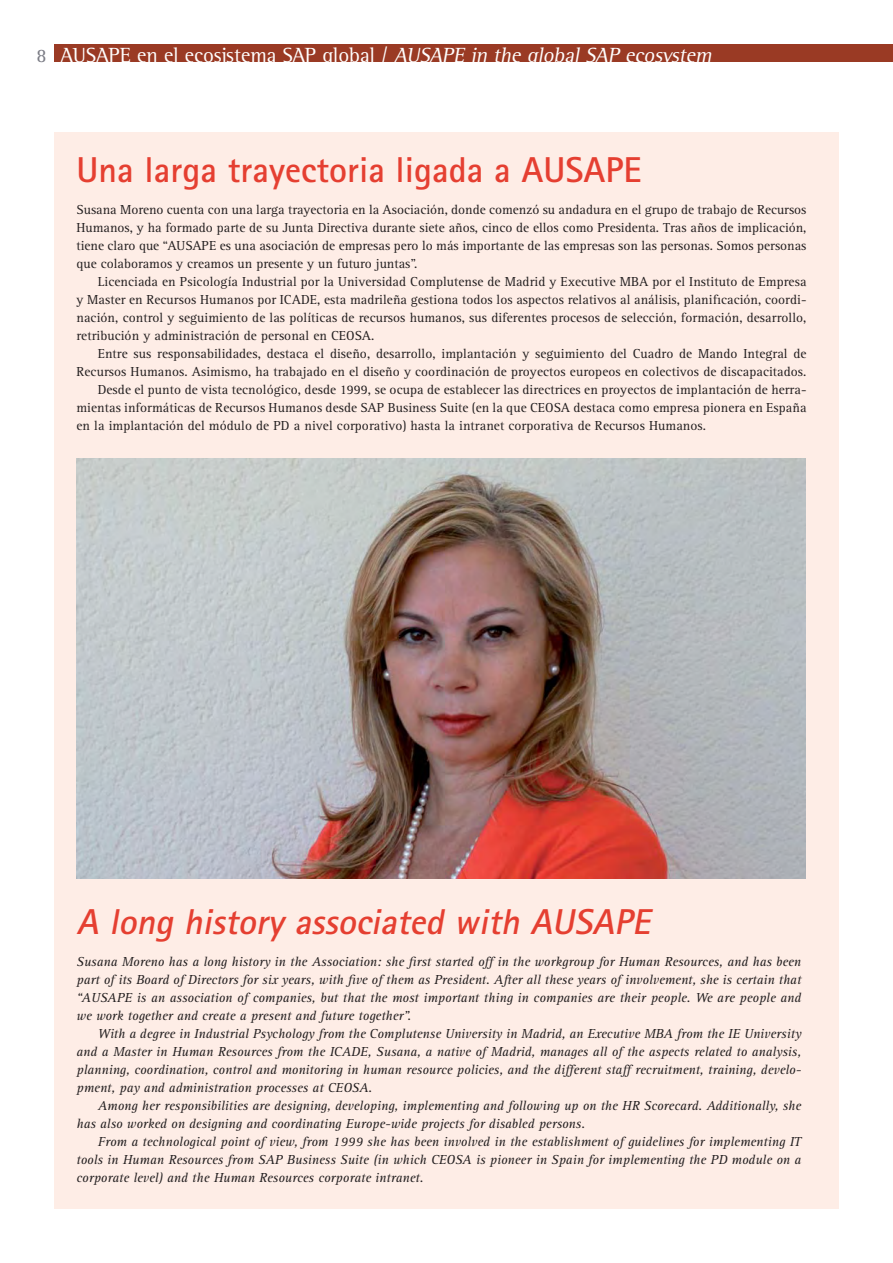
<style>
.page{position:relative;width:893px;height:1263px;background:#fff}
.page>*{position:absolute;margin:0;border:0;box-sizing:border-box;transform-origin:0 0}
.t1{font:700 36px "Rotis Sans Serif";color:#e53f31}
.t2{font:italic 700 36px "Rotis Sans Serif";color:#e53f31}
.t3{font:21px "Rotis Semi Serif";color:#fff}
.t4{font:13.5px/18px "Rotis Serif";letter-spacing:.005em;color:#231f20;text-align:justify}
.t5{font:italic 13.5px/18px "Rotis Serif";color:#231f20;text-align:justify}
.s1{font-size:19.5px;color:#7b7c85}
.s2{font-style:italic}
</style>
<div class="page">
<div style="left:54px;top:45px;width:838px;height:17px;background:#9a3a24"></div>
<div style="left:54px;top:132px;width:784px;height:1077px;background:#feede6"></div>
<img style="left:76px;top:458px;width:729px;height:421px">
<h2 class="t3" style="left:37px;top:47px;width:680px"><span class="s1">8</span> AUSAPE en el ecosistema SAP global / <span class="s2">AUSAPE in the global SAP ecosystem</span></h2>
<h1 class="t1" style="left:76px;top:157px;width:566px">Una larga trayectoria ligada a AUSAPE</h1>
<p class="t4" style="left:76px;top:202px;width:731px">Susana Moreno cuenta con una larga trayectoria en la Asociación, donde comenzó su andadura en el grupo de trabajo de Recursos Humanos, y ha formado parte de su Junta Directiva durante siete años, cinco de ellos como Presidenta. Tras años de implicación, tiene claro que “AUSAPE es una asociación de empresas pero lo más importante de las empresas son las personas. Somos personas que colaboramos y creamos un presente y un futuro juntas”.</p>
<p class="t4" style="left:76px;top:274px;width:731px;text-indent:21px">Licenciada en Psicología Industrial por la Universidad Complutense de Madrid y Executive MBA por el Instituto de Empresa y Master en Recursos Humanos por ICADE, esta madrileña gestiona todos los aspectos relativos al análisis, planificación, coordi&shy;nación, control y seguimiento de las políticas de recursos humanos, sus diferentes procesos de selección, formación, desarrollo, retribución y administración de personal en CEOSA.</p>
<p class="t4" style="left:98px;top:345px;width:710px">Entre sus responsabilidades, destaca el diseño, desarrollo, implantación y seguimiento del Cuadro de Mando Integral de</p>
<p class="t4" style="left:76px;top:363px;width:731px">Recursos Humanos. Asimismo, ha trabajado en el diseño y coordinación de proyectos europeos en colectivos de discapacitados.</p>
<p class="t4" style="left:98px;top:381px;width:710px">Desde el punto de vista tecnológico, desde 1999, se ocupa de establecer las directrices en proyectos de implantación de herra-</p>
<p class="t4" style="left:76px;top:399px;width:731px">mientas informáticas de Recursos Humanos desde SAP Business Suite (en la que CEOSA destaca como empresa pionera en España</p>
<p class="t4" style="left:76px;top:417px;width:631px">en la implantación del módulo de PD a nivel corporativo) hasta la intranet corporativa de Recursos Humanos.</p>
<h1 class="t2" style="left:76px;top:909px;width:581px">A long history associated with AUSAPE</h1>
<p class="t5" style="left:76px;top:954px;width:726px">Susana Moreno has a long history in the Association: she first started off in the workgroup for Human Resources, and has been part of its Board of Directors for six years, with five of them as President. After all these years of involvement, she is certain that “AUSAPE is an association of companies, but that the most important thing in companies are their people. We are people and we work together and create a present and future together”.</p>
<p class="t5" style="left:76px;top:1026px;width:726px;text-indent:21px">With a degree in Industrial Psychology from the Complutense University in Madrid, an Executive MBA from the IE University and a Master in Human Resources from the ICADE, Susana, a native of Madrid, manages all of the aspects related to analysis, planning, coordination, control and monitoring in human resource policies, and the different staff recruitment, training, develo&shy;pment, pay and administration processes at CEOSA.</p>
<p class="t5" style="left:76px;top:1098px;width:726px;text-indent:21px">Among her responsibilities are designing, developing, implementing and following up on the HR Scorecard. Additionally, she has also worked on designing and coordinating Europe-wide projects for disabled persons.</p>
<p class="t5" style="left:76px;top:1134px;width:726px;text-indent:21px">From a technological point of view, from 1999 she has been involved in the establishment of guidelines for implementing IT tools in Human Resources from SAP Business Suite (in which CEOSA is pioneer in Spain for implementing the PD module on a corporate level) and the Human Resources corporate intranet.</p>
</div>
